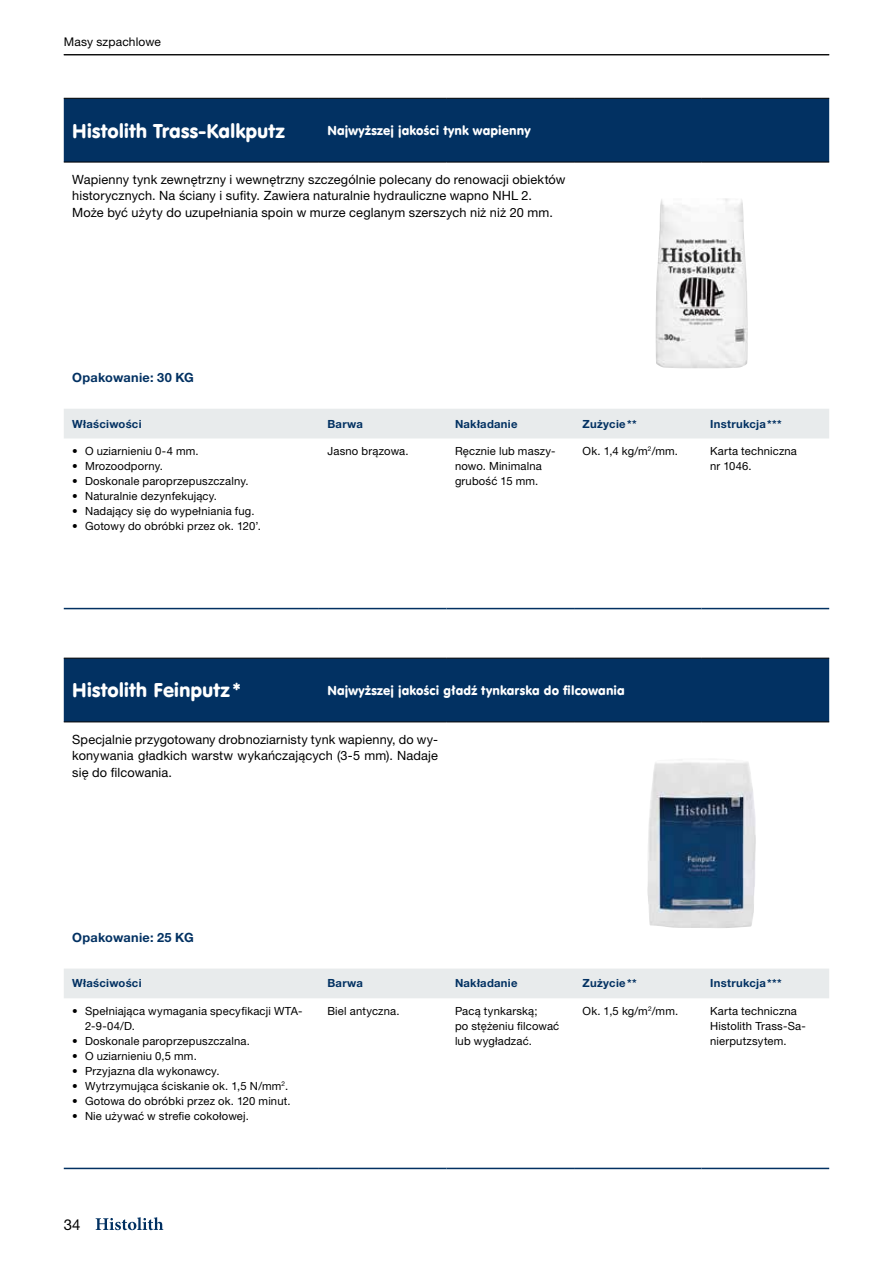
<style>
.page{position:relative;width:893px;height:1263px;background:#fff}
.page>*{position:absolute;margin:0;border:0;box-sizing:border-box;transform-origin:0 0}
.t1{font:19.5px "VAG Rounded EU";color:#fff}
.t2{font:15px "Helvetica Neue LT Pro";color:#000}
.t3{font:12.75px/16.5px "Helvetica Neue LT Pro";letter-spacing:.01em;color:#000}
.t4{font:12.75px "VAG Rounded EU";letter-spacing:.01em;color:#fff}
.t5{font:700 12.75px "Helvetica Neue LT Pro";letter-spacing:.02em;color:#023162}
.t6{font:12px "Helvetica Neue LT Pro";letter-spacing:.01em;color:#000}
.t7{font:11.25px/15px "Helvetica Neue LT Pro";letter-spacing:.015em;color:#000}
.t8{font:700 11.25px "Helvetica Neue LT Pro";letter-spacing:.025em;color:#023162}
</style>
<div class="page">
<svg style="left:96px;top:1217px;width:67px;height:13px"></svg>
<div style="left:64px;top:99px;width:765px;height:63px;background:#023162"></div>
<div style="left:64px;top:409px;width:765px;height:29px;background:#e8ebec"></div>
<hr style="left:64px;top:98px;width:255px;height:1px;background:#000">
<hr style="left:319px;top:98px;width:127px;height:1px;background:#000">
<hr style="left:446px;top:98px;width:128px;height:1px;background:#000">
<hr style="left:574px;top:98px;width:128px;height:1px;background:#000">
<hr style="left:702px;top:98px;width:127px;height:1px;background:#000">
<hr style="left:64px;top:162px;width:255px;height:1px;background:#000">
<hr style="left:319px;top:162px;width:127px;height:1px;background:#000">
<hr style="left:446px;top:162px;width:128px;height:1px;background:#000">
<hr style="left:574px;top:162px;width:128px;height:1px;background:#000">
<hr style="left:702px;top:162px;width:127px;height:1px;background:#000">
<hr style="left:64px;top:608px;width:255px;height:1px;background:#023162">
<hr style="left:319px;top:608px;width:127px;height:1px;background:#023162">
<hr style="left:446px;top:608px;width:128px;height:1px;background:#023162">
<hr style="left:574px;top:608px;width:128px;height:1px;background:#023162">
<hr style="left:702px;top:608px;width:127px;height:1px;background:#023162">
<img style="left:656px;top:198px;width:92px;height:170px">
<div style="left:64px;top:659px;width:765px;height:63px;background:#023162"></div>
<div style="left:64px;top:969px;width:765px;height:29px;background:#e8ebec"></div>
<hr style="left:64px;top:658px;width:255px;height:1px;background:#000">
<hr style="left:319px;top:658px;width:127px;height:1px;background:#000">
<hr style="left:446px;top:658px;width:128px;height:1px;background:#000">
<hr style="left:574px;top:658px;width:128px;height:1px;background:#000">
<hr style="left:702px;top:658px;width:127px;height:1px;background:#000">
<hr style="left:64px;top:722px;width:255px;height:1px;background:#000">
<hr style="left:319px;top:722px;width:127px;height:1px;background:#000">
<hr style="left:446px;top:722px;width:128px;height:1px;background:#000">
<hr style="left:574px;top:722px;width:128px;height:1px;background:#000">
<hr style="left:702px;top:722px;width:127px;height:1px;background:#000">
<hr style="left:64px;top:1168px;width:255px;height:1px;background:#023162">
<hr style="left:319px;top:1168px;width:127px;height:1px;background:#023162">
<hr style="left:446px;top:1168px;width:128px;height:1px;background:#023162">
<hr style="left:574px;top:1168px;width:128px;height:1px;background:#023162">
<hr style="left:702px;top:1168px;width:127px;height:1px;background:#023162">
<img style="left:647px;top:759px;width:109px;height:169px">
<hr style="left:64px;top:54px;width:765px;height:1px;background:#000">
<p class="t6" style="left:64px;top:34px;width:99px">Masy szpachlowe</p>
<h1 class="t1" style="left:72px;top:119px;width:214px">Histolith Trass-Kalkputz</h1>
<p class="t4" style="left:327px;top:123px;width:205px">Najwyższej jakości tynk wapienny</p>
<p class="t3" style="left:72px;top:171px;width:495px">Wapienny tynk zewnętrzny i wewnętrzny szczególnie polecany do renowacji obiektów historycznych. Na ściany i sufity. Zawiera naturalnie hydrauliczne wapno NHL 2.<br>Może być użyty do uzupełniania spoin w murze ceglanym szerszych niż niż 20 mm.</p>
<p class="t5" style="left:72px;top:369px;width:123px">Opakowanie: 30 KG</p>
<p class="t8" style="left:72px;top:417px;width:71px">Właściwości</p>
<p class="t8" style="left:327px;top:417px;width:37px">Barwa</p>
<p class="t8" style="left:455px;top:417px;width:64px">Nakładanie</p>
<p class="t8" style="left:583px;top:417px;width:55px">Zużycie**</p>
<p class="t8" style="left:710px;top:417px;width:73px">Instrukcja***</p>
<p class="t7" style="left:72px;top:443px;width:128px">• O uziarnieniu 0-4 mm.</p>
<p class="t7" style="left:72px;top:458px;width:92px">• Mrozoodporny.</p>
<p class="t7" style="left:72px;top:473px;width:178px">• Doskonale paroprzepuszczalny.</p>
<p class="t7" style="left:72px;top:488px;width:146px">• Naturalnie dezynfekujący.</p>
<p class="t7" style="left:72px;top:503px;width:184px">• Nadający się do wypełniania fug.</p>
<p class="t7" style="left:72px;top:518px;width:190px">• Gotowy do obróbki przez ok. 120’.</p>
<p class="t7" style="left:327px;top:443px;width:83px">Jasno brązowa.</p>
<p class="t7" style="left:455px;top:443px;width:102px">Ręcznie lub maszy&shy;nowo. Minimalna grubość 15 mm.</p>
<p class="t7" style="left:583px;top:443px;width:97px">Ok. 1,4 kg/m<sup>2</sup>/mm.</p>
<p class="t7" style="left:710px;top:443px;width:88px">Karta techniczna nr 1046.</p>
<h1 class="t1" style="left:72px;top:679px;width:171px">Histolith Feinputz *</h1>
<p class="t4" style="left:327px;top:683px;width:299px">Najwyższej jakości gładź tynkarska do filcowania</p>
<p class="t3" style="left:72px;top:731px;width:367px;text-align:justify">Specjalnie przygotowany drobnoziarnisty tynk wapienny, do wy&shy;konywania gładkich warstw wykańczających (3-5 mm). Nadaje się do filcowania.</p>
<p class="t5" style="left:72px;top:929px;width:123px">Opakowanie: 25 KG</p>
<p class="t8" style="left:72px;top:976px;width:71px">Właściwości</p>
<p class="t8" style="left:327px;top:976px;width:37px">Barwa</p>
<p class="t8" style="left:455px;top:976px;width:64px">Nakładanie</p>
<p class="t8" style="left:583px;top:976px;width:55px">Zużycie**</p>
<p class="t8" style="left:710px;top:976px;width:73px">Instrukcja***</p>
<p class="t7" style="left:85px;top:1003px;width:219px;text-indent:-13px">• Spełniająca wymagania specyfikacji WTA-<br>2-9-04/D.</p>
<p class="t7" style="left:72px;top:1033px;width:179px">• Doskonale paroprzepuszczalna.</p>
<p class="t7" style="left:72px;top:1048px;width:126px">• O uziarnieniu 0,5 mm.</p>
<p class="t7" style="left:72px;top:1063px;width:149px">• Przyjazna dla wykonawcy.</p>
<p class="t7" style="left:72px;top:1078px;width:217px">• Wytrzymująca ściskanie ok. 1,5 N/mm<sup>2</sup>.</p>
<p class="t7" style="left:72px;top:1093px;width:220px">• Gotowa do obróbki przez ok. 120 minut.</p>
<p class="t7" style="left:72px;top:1108px;width:178px">• Nie używać w strefie cokołowej.</p>
<p class="t7" style="left:327px;top:1003px;width:74px">Biel antyczna.</p>
<p class="t7" style="left:455px;top:1003px;width:106px">Pacą tynkarską;<br>po stężeniu filcować lub wygładzać.</p>
<p class="t7" style="left:583px;top:1003px;width:97px">Ok. 1,5 kg/m<sup>2</sup>/mm.</p>
<p class="t7" style="left:710px;top:1003px;width:97px">Karta techniczna<br>Histolith Trass-Sa&shy;nierputzsytem.</p>
<h2 class="t2" style="left:64px;top:1216px;width:18px">34</h2>
</div>
